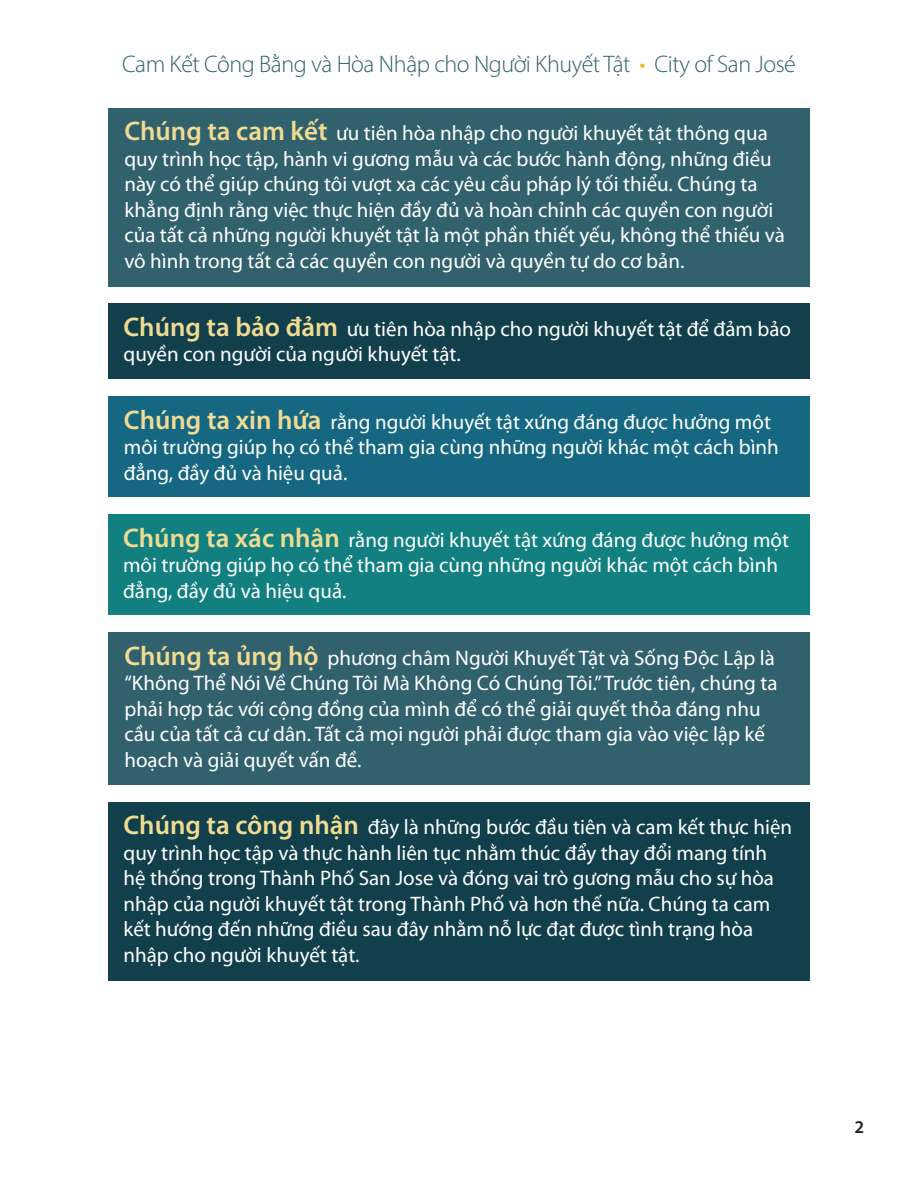
<style>
.page{position:relative;width:918px;height:1188px;background:#fff}
.page>*{position:absolute;margin:0;border:0;box-sizing:border-box;transform-origin:0 0}
.t1{font:300 24px "Myriad Pro";letter-spacing:-.02em;color:#30616d}
.t2{font:21px/25.5px "Myriad Pro";color:#fff}
.t3{font:600 18px "Myriad Pro";color:#231f20}
.s1{color:#e4be21}
.s2{font-weight:600;font-size:27px;color:#f0db92}
</style>
<div class="page">
<div style="left:108px;top:514px;width:702px;height:101px;background:#128081"></div>
<div style="left:108px;top:633px;width:702px;height:152px;background:#30616d"></div>
<div style="left:108px;top:303px;width:702px;height:76px;background:#113f4b"></div>
<div style="left:108px;top:802px;width:702px;height:178px;background:#113f4b"></div>
<div style="left:108px;top:396px;width:702px;height:101px;background:#166782"></div>
<div style="left:108px;top:108px;width:702px;height:178px;background:#30616d"></div>
<p class="t1" style="left:122px;top:50px;width:675px">Cam Kết Công Bằng và Hòa Nhập cho Người Khuyết Tật <span class="s1">•</span> City of San José</p>
<p class="t2" style="left:124px;top:120px;width:662px"><span class="s2">Chúng ta cam kết</span> ưu tiên hòa nhập cho người khuyết tật thông qua quy trình học tập, hành vi gương mẫu và các bước hành động, những điều này có thể giúp chúng tôi vượt xa các yêu cầu pháp lý tối thiểu. Chúng ta khẳng định rằng việc thực hiện đầy đủ và hoàn chỉnh các quyền con người của tất cả những người khuyết tật là một phần thiết yếu, không thể thiếu và vô hình trong tất cả các quyền con người và quyền tự do cơ bản.</p>
<p class="t2" style="left:124px;top:316px;width:669px"><span class="s2">Chúng ta bảo đảm</span> ưu tiên hòa nhập cho người khuyết tật để đảm bảo quyền con người của người khuyết tật.</p>
<p class="t2" style="left:124px;top:408px;width:657px"><span class="s2">Chúng ta xin hứa</span> rằng người khuyết tật xứng đáng được hưởng một môi trường giúp họ có thể tham gia cùng những người khác một cách bình đẳng, đầy đủ và hiệu quả.</p>
<p class="t2" style="left:123px;top:527px;width:668px"><span class="s2">Chúng ta xác nhận</span> rằng người khuyết tật xứng đáng được hưởng một môi trường giúp họ có thể tham gia cùng những người khác một cách bình đẳng, đầy đủ và hiệu quả.</p>
<p class="t2" style="left:124px;top:645px;width:655px"><span class="s2">Chúng ta ủng hộ</span> phương châm Người Khuyết Tật và Sống Độc Lập là “Không Thể Nói Về Chúng Tôi Mà Không Có Chúng Tôi.” Trước tiên, chúng ta phải hợp tác với cộng đồng của mình để có thể giải quyết thỏa đáng nhu cầu của tất cả cư dân. Tất cả mọi người phải được tham gia vào việc lập kế hoạch và giải quyết vấn đề.</p>
<p class="t2" style="left:124px;top:814px;width:670px"><span class="s2">Chúng ta công nhận</span> đây là những bước đầu tiên và cam kết thực hiện quy trình học tập và thực hành liên tục nhằm thúc đẩy thay đổi mang tính hệ thống trong Thành Phố San Jose và đóng vai trò gương mẫu cho sự hòa nhập của người khuyết tật trong Thành Phố và hơn thế nữa. Chúng ta cam kết hướng đến những điều sau đây nhằm nỗ lực đạt được tình trạng hòa nhập cho người khuyết tật.</p>
<p class="t3" style="left:854px;top:1116px;width:11px">2</p>
</div>
